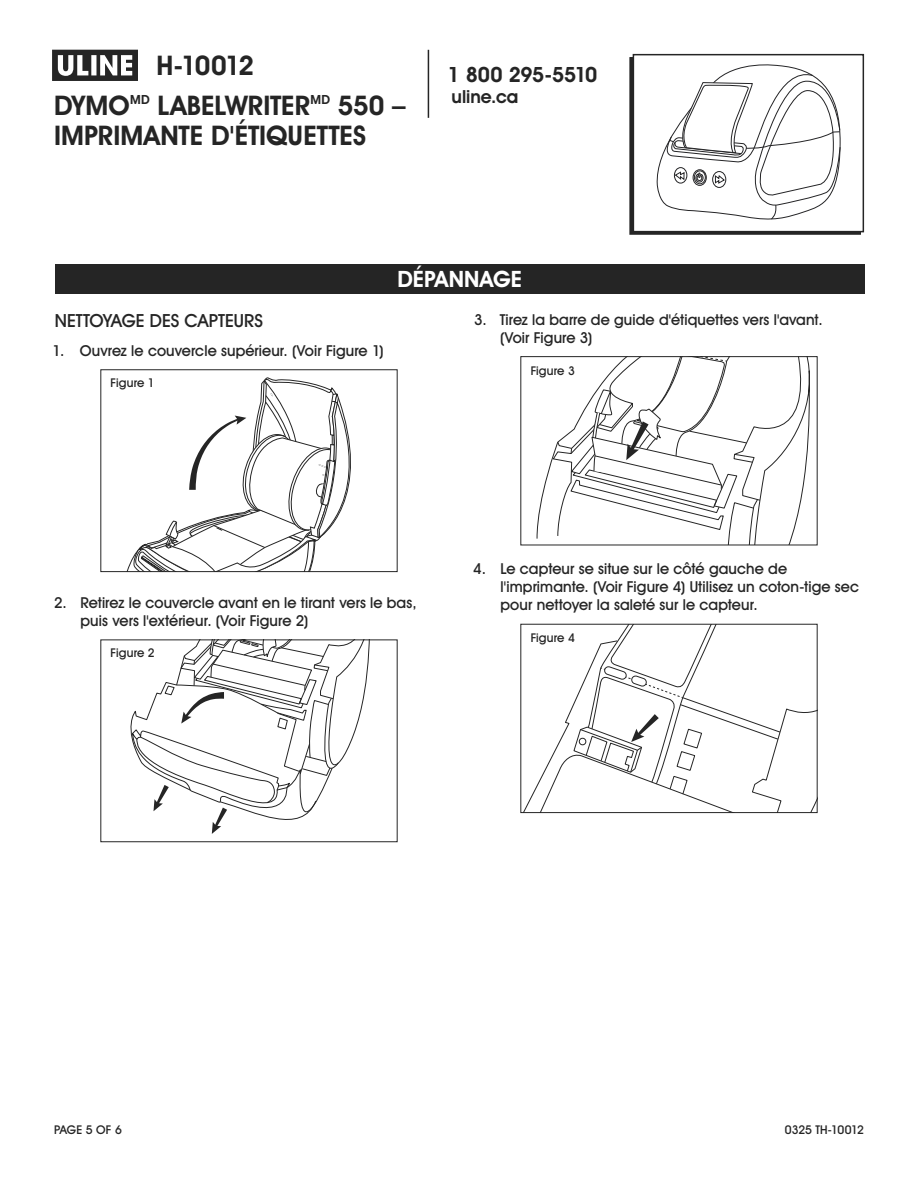
<style>
.page{position:relative;width:918px;height:1188px;background:#fff}
.page>*{position:absolute;margin:0;border:0;box-sizing:border-box;transform-origin:0 0}
.t1{font:700 27px/30px "Uline Two Knine";letter-spacing:.005em;color:#252525}
.t2{font:700 22.5px "Uline Two Knine";letter-spacing:.005em;color:#fff}
.t3{font:700 21px "Uline Two Knine";letter-spacing:-.02em;color:#252525}
.t4{font:18px "Uline Two Knine";letter-spacing:-.005em;color:#252525}
.t5{font:700 18px "Uline Two Knine";color:#252525}
.t6{font:15px/18px "Uline Two Knine";letter-spacing:.005em;color:#252525}
.t7{font:12px "Uline Two Knine";letter-spacing:.005em;color:#252525}
.t8{font:12px "Uline Two Knine";letter-spacing:-.015em;color:#252525}
</style>
<div class="page">
<svg style="left:52px;top:50px;width:86px;height:31px"></svg>
<hr style="left:428px;top:50px;width:1px;height:68px;background:#252525">
<div style="left:55px;top:264px;width:810px;height:30px;background:#252525"></div>
<svg style="left:127px;top:378px;width:224px;height:192px"></svg>
<div style="left:101px;top:369px;width:297px;height:203px;border:1px solid #252525"></div>
<svg style="left:131px;top:642px;width:239px;height:192px"></svg>
<div style="left:101px;top:640px;width:297px;height:202px;border:1px solid #252525"></div>
<svg style="left:536px;top:358px;width:274px;height:185px"></svg>
<div style="left:520px;top:356px;width:297px;height:189px;border:1px solid #252525"></div>
<svg style="left:523px;top:626px;width:292px;height:185px"></svg>
<div style="left:520px;top:624px;width:297px;height:189px;border:1px solid #252525"></div>
<div style="left:629px;top:57px;width:232px;height:178px;border:2px solid #252525"></div>
<div style="left:633px;top:55px;width:230px;height:177px;background:#fff"></div>
<div style="left:633px;top:54px;width:231px;height:178px;border:2px solid #252525"></div>
<svg style="left:657px;top:65px;width:183px;height:154px"></svg>
<div style="left:674px;top:167px;width:13px;height:16px;border:1px solid #242426;border-radius:50%"></div>
<div style="left:712px;top:171px;width:14px;height:17px;border:1px solid #242426;border-radius:50%"></div>
<div style="left:693px;top:170px;width:13px;height:16px;border:1px solid #242426;border-radius:50%"></div>
<div style="left:694px;top:171px;width:12px;height:13px;border:1px solid #242426;border-radius:50%"></div>
<h1 class="t1" style="left:157px;top:50px;width:99px">H-10012</h1>
<h1 class="t1" style="left:54px;top:90px;width:353px">DYMO<sup>MD</sup> LABELWRITER<sup>MD</sup> 550 –<br>IMPRIMANTE D'ÉTIQUETTES</h1>
<h3 class="t3" style="left:447px;top:62px;width:152px">1 800 295-5510</h3>
<p class="t5" style="left:452px;top:86px;width:68px">uline.ca</p>
<p class="t4" style="left:55px;top:309px;width:210px">NETTOYAGE DES CAPTEURS</p>
<p class="t6" style="left:53px;top:341px;width:333px">1. Ouvrez le couvercle supérieur. (Voir Figure 1)</p>
<p class="t7" style="left:111px;top:376px;width:46px">Figure 1</p>
<h2 class="t2" style="left:397px;top:265px;width:126px">DÉPANNAGE</h2>
<p class="t6" style="left:500px;top:310px;width:324px;text-indent:-26px">3. Tirez la barre de guide d'étiquettes vers l'avant. (Voir Figure 3)</p>
<p class="t7" style="left:531px;top:364px;width:46px">Figure 3</p>
<p class="t6" style="left:81px;top:593px;width:338px;text-indent:-26px">2. Retirez le couvercle avant en le tirant vers le bas, puis vers l'extérieur. (Voir Figure 2)</p>
<p class="t7" style="left:111px;top:646px;width:46px">Figure 2</p>
<p class="t6" style="left:501px;top:560px;width:360px;text-indent:-27px">4. Le capteur se situe sur le côté gauche de l'imprimante. (Voir Figure 4) Utilisez un coton-tige sec pour nettoyer la saleté sur le capteur.</p>
<p class="t7" style="left:531px;top:630px;width:46px">Figure 4</p>
<p class="t7" style="left:54px;top:1122px;width:69px">PAGE 5 OF 6</p>
<p class="t8" style="left:785px;top:1122px;width:81px">0325 TH-10012</p>
</div>
